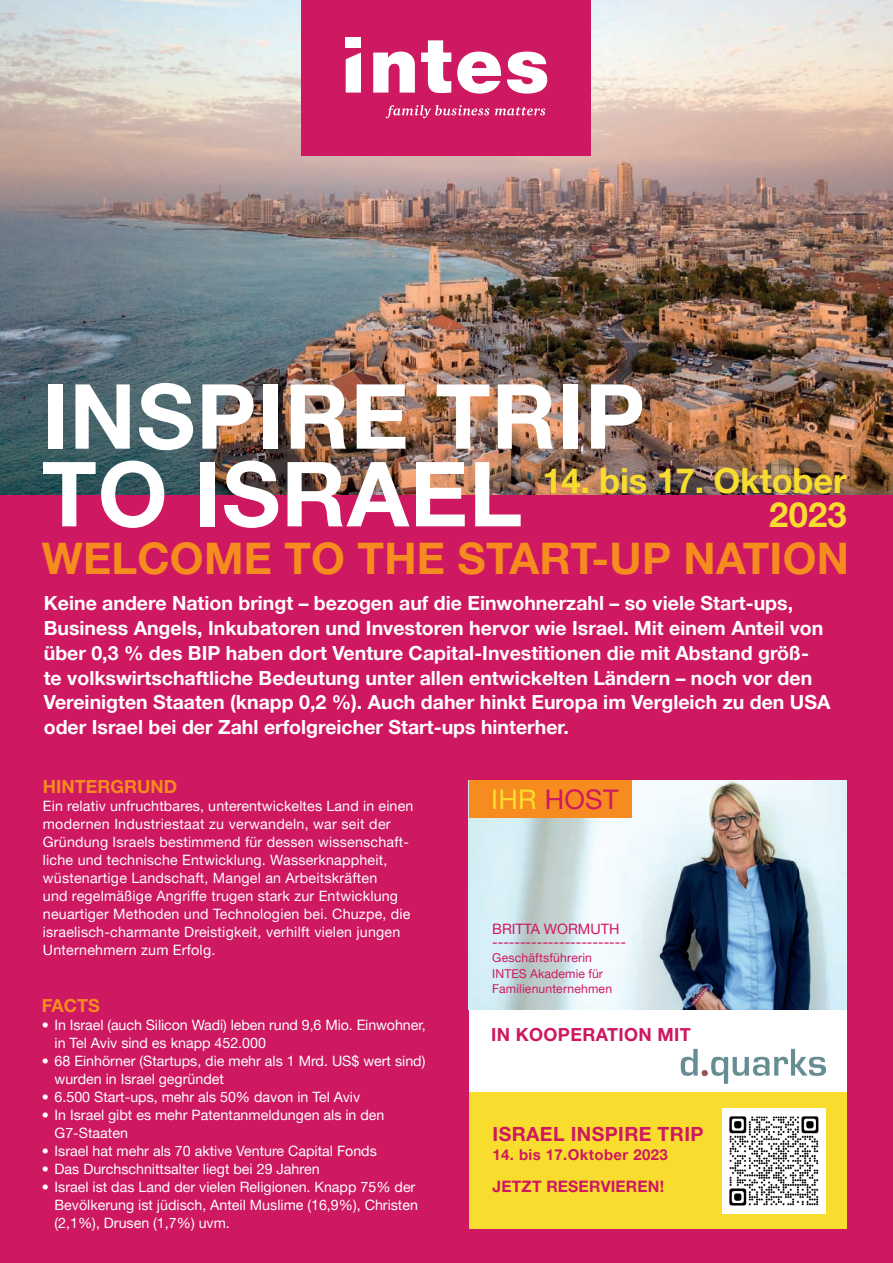
<style>
.page{position:relative;width:893px;height:1263px;background:#fff}
.page>*{position:absolute;margin:0;border:0;box-sizing:border-box;transform-origin:0 0}
.t1{font:700 90px/77.7px "Helvetica Neue LT Pro";letter-spacing:.01em;color:#fff}
.t2{font:700 43.5px "Helvetica Neue LT Pro";letter-spacing:.005em;color:#f68b1f}
.t3{font:700 34.5px/34.5px "Helvetica Neue LT Pro";letter-spacing:-.005em;color:#f8dd2e;text-align:right}
.t4{font:27px "Helvetica Neue LT Pro";letter-spacing:.01em;color:#ce1861}
.t5{font:700 19.5px/24.8px "Helvetica Neue LT Pro";color:#fff}
.t6{font:700 19.5px "Helvetica Neue LT Pro";letter-spacing:.02em;color:#ce1861}
.t7{font:700 18px "Helvetica Neue LT Pro";color:#f68b1f}
.t8{font:700 18px "Helvetica Neue LT Pro";letter-spacing:.02em;color:#ce1861}
.t9{font:700 15.75px "Helvetica Neue LT Pro";letter-spacing:.01em;color:#ce1861}
.t10{font:700 15px "Helvetica Neue LT Pro";letter-spacing:.025em;color:#ce1861}
.t11{font:14.4px/12.9px "Helvetica Neue LT Pro";color:#ce1861}
.t12{font:14.25px/18px "Helvetica Neue LT Pro";letter-spacing:.01em;color:#fff}
.t13{font:12.15px/15.8px "Helvetica Neue LT Pro";letter-spacing:.015em;color:#ce1861}
.s1{color:#f8dd2e}
</style>
<div class="page">
<div style="left:0;top:489px;width:893px;height:774px;background:#ce1861"></div>
<img style="left:0;top:0;width:893px;height:494px">
<div style="left:302px;top:0;width:289px;height:156px;background:#ce1861"></div>
<svg style="left:346px;top:53px;width:15px;height:40px"></svg>
<div style="left:346px;top:38px;width:15px;height:10px;background:#fff"></div>
<svg style="left:373px;top:52px;width:42px;height:41px"></svg>
<svg style="left:421px;top:40px;width:30px;height:53px"></svg>
<svg style="left:457px;top:52px;width:44px;height:42px"></svg>
<svg style="left:507px;top:52px;width:40px;height:42px"></svg>
<svg style="left:386px;top:105px;width:103px;height:13px"></svg>
<svg style="left:495px;top:107px;width:50px;height:8px"></svg>
<div style="left:469px;top:1006px;width:377px;height:183px;background:#fff"></div>
<img style="left:469px;top:780px;width:377px;height:230px">
<div style="left:469px;top:780px;width:162px;height:38px;background:#f68b1f"></div>
<div style="left:469px;top:1093px;width:377px;height:136px;background:#f8dd2e"></div>
<img style="left:722px;top:1109px;width:104px;height:104px">
<img style="left:680px;top:1048px;width:146px;height:35px">
<h1 class="t1" style="left:42px;top:376px;width:605px">INSPIRE TRIP<br>TO ISRAEL</h1>
<h2 class="t2" style="left:42px;top:532px;width:809px">WELCOME TO THE START-UP NATION</h2>
<h3 class="t3" style="left:542px;top:462px;width:306px">14. bis 17. Oktober<br>2023</h3>
<p class="t5" style="left:44px;top:591px;width:788px">Keine andere Nation bringt – bezogen auf die Einwohnerzahl – so viele Start-ups, Business Angels, Inkubatoren und Investoren hervor wie Israel. Mit einem Anteil von über 0,3 % des BIP haben dort Venture Capital-Investitionen die mit Abstand größ-<br>te volkswirtschaftliche Bedeutung unter allen entwickelten Ländern – noch vor den Vereinigten Staaten (knapp 0,2 %). Auch daher hinkt Europa im Vergleich zu den USA oder Israel bei der Zahl erfolgreicher Start-ups hinterher.</p>
<p class="t7" style="left:43px;top:775px;width:136px">HINTERGRUND</p>
<p class="t12" style="left:43px;top:796px;width:372px">Ein relativ unfruchtbares, unterentwickeltes Land in einen modernen Industriestaat zu verwandeln, war seit der Gründung Israels bestimmend für dessen wissenschaft&shy;liche und technische Entwicklung. Wasserknappheit, wüstenartige Landschaft, Mangel an Arbeitskräften<br>und regelmäßige Angriffe trugen stark zur Entwicklung neuartiger Methoden und Technologien bei. Chuzpe, die israelisch-charmante Dreistigkeit, verhilft vielen jungen Unternehmern zum Erfolg.</p>
<p class="t7" style="left:42px;top:994px;width:60px">FACTS</p>
<p class="t12" style="left:55px;top:1015px;width:373px;text-indent:-13px">• In Israel (auch Silicon Wadi) leben rund 9,6 Mio. Einwohner, in Tel Aviv sind es knapp 452.000</p>
<p class="t12" style="left:55px;top:1051px;width:372px;text-indent:-13px">• 68 Einhörner (Startups, die mehr als 1 Mrd. US$ wert sind) wurden in Israel gegründet</p>
<p class="t12" style="left:42px;top:1087px;width:320px">• 6.500 Start-ups, mehr als 50% davon in Tel Aviv</p>
<p class="t12" style="left:55px;top:1105px;width:331px;text-indent:-13px">• In Israel gibt es mehr Patentanmeldungen als in den<br>G7-Staaten</p>
<p class="t12" style="left:42px;top:1141px;width:337px">• Israel hat mehr als 70 aktive Venture Capital Fonds</p>
<p class="t12" style="left:42px;top:1159px;width:279px">• Das Durchschnittsalter liegt bei 29 Jahren</p>
<p class="t12" style="left:55px;top:1177px;width:365px;text-indent:-13px">• Israel ist das Land der vielen Religionen. Knapp 75% der<br>Bevölkerung ist jüdisch, Anteil Muslime (16,9%), Christen (2,1%), Drusen (1,7%) uvm.</p>
<h3 class="t4" style="left:491px;top:783px;width:129px"><span class="s1">IHR</span> HOST</h3>
<p class="t11" style="left:492px;top:922px;width:135px">BRITTA WORMUTH ------------------------</p>
<p class="t13" style="left:492px;top:950px;width:112px">Geschäftsführerin<br>INTES Akademie für</p>
<p class="t13" style="left:492px;top:980px;width:121px">Familienunternehmen</p>
<p class="t8" style="left:491px;top:1023px;width:201px">IN KOOPERATION MIT</p>
<h3 class="t6" style="left:493px;top:1122px;width:212px">ISRAEL INSPIRE TRIP</h3>
<p class="t10" style="left:493px;top:1146px;width:177px">14. bis 17.Oktober 2023</p>
<p class="t9" style="left:493px;top:1177px;width:173px">JETZT RESERVIEREN!</p>
</div>
